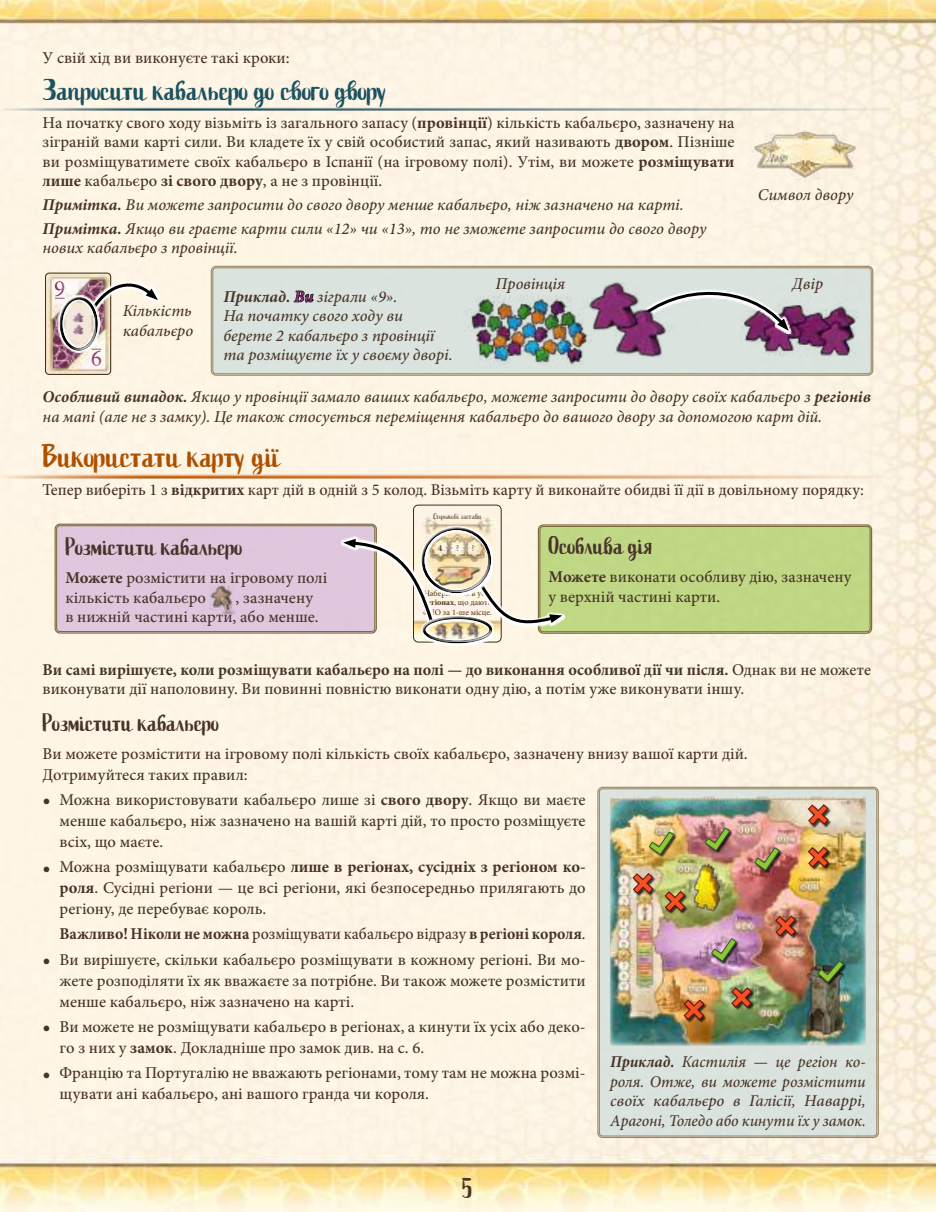
<style>
.page{position:relative;width:936px;height:1212px;background:#fff}
.page>*{position:absolute;margin:0;border:0;box-sizing:border-box;transform-origin:0 0}
.t1{font:33px "Active UA";color:#ad5000}
.t2{font:30px "Active UA";color:#1a5260}
.t3{font:28.5px "Active UA";color:#473328}
.t4{font:25.5px "Active UA";color:#473328}
.t5{font:23.25px "Minion Pro";color:#862859}
.t6{font:500 16.5px/21px "Minion Pro";color:#473328}
.t7{font:italic 500 16.5px/19.5px "Minion Pro";color:#473328}
.t8{font:italic 500 16.5px/19.5px "Minion Pro";color:#473328;text-align:justify;scale:.96 1}
.t9{font:700 16.5px "Minion Pro";color:#473328;scale:.96 1}
.t10{font:600 9.15px "Minion Pro";color:#4c3419}
.t11{font:8.4px/9.4px "Minion Pro";color:#4c3419;text-align:justify}
.t12{font:8.4px "Active UA";color:#543e26}
.s1{font-weight:700}
.s2{font-weight:700;color:#000}
.s3{font-size:21px}
.s4{font-weight:500}
</style>
<div class="page">
<img style="left:0;top:0;width:935px;height:1212px">
<hr style="left:0;top:933px;width:1px;height:39px;background:#595959">
<div style="left:212px;top:267px;width:660px;height:108px;background:#dbe3de;border-radius:4px"></div>
<div style="left:211px;top:266px;width:662px;height:110px;border:1px solid #77623a;border-radius:5px"></div>
<div style="left:212px;top:268px;width:659px;height:106px;border:1px solid #77623a;border-radius:3px"></div>
<img style="left:744px;top:301px;width:114px;height:55px">
<svg style="left:744px;top:301px;width:47px;height:33px"></svg>
<svg style="left:680px;top:290px;width:108px;height:41px"></svg>
<img style="left:615px;top:293px;width:65px;height:64px">
<img style="left:572px;top:264px;width:79px;height:76px">
<img style="left:465px;top:284px;width:126px;height:84px">
<img style="left:747px;top:121px;width:115px;height:59px">
<svg style="left:45px;top:266px;width:119px;height:108px;background:#e4d6c9"></svg>
<svg style="left:58px;top:295px;width:38px;height:54px"></svg>
<div style="left:61px;top:299px;width:39px;height:53px;background:#000;opacity:.8"></div>
<div style="left:598px;top:788px;width:279px;height:349px;background:#dae3dd;border-radius:4px"></div>
<div style="left:597px;top:787px;width:281px;height:351px;border:1px solid #77623a;border-radius:5px"></div>
<div style="left:599px;top:788px;width:277px;height:348px;border:1px solid #77623a;border-radius:3px"></div>
<img style="left:610px;top:796px;width:256px;height:250px">
<img style="left:800px;top:959px;width:48px;height:83px">
<div style="left:705px;top:828px;width:27px;height:26px;background:#000;opacity:.75"></div>
<svg style="left:703px;top:827px;width:28px;height:25px"></svg>
<div style="left:754px;top:847px;width:28px;height:26px;background:#000;opacity:.75"></div>
<svg style="left:753px;top:846px;width:27px;height:25px"></svg>
<div style="left:649px;top:832px;width:28px;height:25px;background:#000;opacity:.75"></div>
<svg style="left:648px;top:831px;width:27px;height:25px"></svg>
<div style="left:808px;top:847px;width:23px;height:23px;background:#000;opacity:.75"></div>
<svg style="left:807px;top:846px;width:22px;height:22px"></svg>
<div style="left:775px;top:915px;width:24px;height:24px;background:#000;opacity:.75"></div>
<svg style="left:774px;top:915px;width:22px;height:22px"></svg>
<div style="left:731px;top:987px;width:23px;height:24px;background:#000;opacity:.75"></div>
<svg style="left:730px;top:986px;width:22px;height:23px"></svg>
<div style="left:711px;top:938px;width:28px;height:26px;background:#000;opacity:.75"></div>
<svg style="left:710px;top:937px;width:27px;height:25px"></svg>
<div style="left:683px;top:1000px;width:23px;height:23px;background:#000;opacity:.75"></div>
<svg style="left:682px;top:999px;width:23px;height:22px"></svg>
<div style="left:818px;top:961px;width:28px;height:24px;background:#000;opacity:.75"></div>
<svg style="left:816px;top:959px;width:28px;height:24px"></svg>
<div style="left:808px;top:804px;width:23px;height:24px;background:#000;opacity:.75"></div>
<svg style="left:807px;top:803px;width:22px;height:23px"></svg>
<div style="left:632px;top:873px;width:24px;height:24px;background:#000;opacity:.75"></div>
<svg style="left:631px;top:872px;width:23px;height:22px"></svg>
<div style="left:685px;top:856px;width:42px;height:62px;background:#fff;opacity:.75"></div>
<img style="left:682px;top:862px;width:49px;height:49px">
<div style="left:56px;top:525px;width:320px;height:107px;background:#dfc7dd;border-radius:4px"></div>
<img style="left:210px;top:586px;width:25px;height:27px">
<div style="left:55px;top:524px;width:322px;height:110px;border:1px solid #77673b;border-radius:5px"></div>
<div style="left:56px;top:525px;width:319px;height:107px;border:1px solid #77673b;border-radius:3px"></div>
<div style="left:539px;top:525px;width:332px;height:108px;background:#c0d784;border-radius:4px"></div>
<div style="left:538px;top:524px;width:334px;height:110px;border:1px solid #77673b;border-radius:5px"></div>
<div style="left:539px;top:526px;width:331px;height:106px;border:1px solid #77673b;border-radius:3px"></div>
<img style="left:413px;top:505px;width:88px;height:22px">
<div style="left:413px;top:505px;width:88px;height:137px;border:1px solid #3b2e11;border-radius:5px"></div>
<div style="left:420px;top:614px;width:74px;height:31px;background:#fef5e4"></div>
<div style="left:422px;top:617px;width:72px;height:27px;background:#000;opacity:.8"></div>
<svg style="left:327px;top:527px;width:239px;height:116px"></svg>
<svg style="left:419px;top:525px;width:71px;height:67px"></svg>
<div style="left:423px;top:528px;width:70px;height:66px;background:#000;opacity:.8"></div>
<div style="left:664px;top:891px;width:24px;height:24px;background:#000;opacity:.75"></div>
<svg style="left:663px;top:890px;width:23px;height:22px"></svg>
<div style="left:0;top:472px;width:935px;height:6px;background:#fef5e5"></div>
<div style="left:0;top:474px;width:935px;height:5px;background:#000;opacity:.8"></div>
<div style="left:0;top:105px;width:935px;height:6px;background:#fdf4e5"></div>
<hr style="left:0;top:107px;width:935px;height:4px;background:#000;opacity:.8">
<p class="t6" style="left:43px;top:47px;width:249px">У свій хід ви виконуєте такі кроки:</p>
<h2 class="t2" style="left:43px;top:72px;width:345px">Запросити кабальєро до свого двору</h2>
<p class="t6" style="left:43px;top:113px;width:693px;line-height:19.5px;text-align:justify">На початку свого ходу візьміть із загального запасу (<span class="s1">провінції</span>) кількість кабальєро, зазначену на зіграній вами карті сили. Ви кладете їх у свій особистий запас, який називають <span class="s1">двором</span>. Пізніше ви розміщуватимете своїх кабальєро в Іспанії (на ігровому полі). Утім, ви можете <span class="s1">розміщувати лише</span> кабальєро <span class="s1">зі свого двору</span>, а не з провінції.</p>
<p class="t7" style="left:43px;top:193px;width:665px;line-height:23.7px"><span class="s1">Примітка.</span> Ви можете запросити до свого двору менше кабальєро, ніж зазначено на карті.<br><span class="s1">Примітка.</span> Якщо ви граєте карти сили «12» чи «13», то не зможете запросити до свого двору</p>
<p class="t7" style="left:43px;top:238px;width:197px">нових кабальєро з провінції.</p>
<p class="t7" style="left:757px;top:185px;width:97px">Символ двору</p>
<h3 class="t5" style="left:54px;top:273px;width:13px">9</h3>
<h3 class="t5" style="left:102px;top:374px;width:13px;rotate:-180deg">9</h3>
<p class="t7" style="left:123px;top:301px;width:72px">Кількість кабальєро</p>
<p class="t7" style="left:223px;top:287px;width:231px"><span class="s1">Приклад.</span> <span class="s2">Ви</span> зіграли «9».<br>На початку свого ходу ви берете 2 кабальєро з провінції та розміщуєте їх у своєму дворі.</p>
<p class="t7" style="left:495px;top:274px;width:71px">Провінція</p>
<p class="t7" style="left:792px;top:274px;width:32px">Двір</p>
<p class="t7" style="left:43px;top:387px;width:830px"><span class="s1">Особливий випадок.</span> Якщо у провінції замало ваших кабальєро, можете запросити до двору своїх кабальєро з <span class="s1">регіонів </span>на мапі (але не з замку). Це також стосується переміщення кабальєро до вашого двору за допомогою карт дій.</p>
<h1 class="t1" style="left:43px;top:437px;width:238px">Використати карту дії</h1>
<p class="t6" style="left:43px;top:479px;width:823px">Тепер виберіть 1 з <span class="s1">відкритих</span> карт дій в одній з 5 колод. Візьміть карту й виконайте обидві її дії в довільному порядку:</p>
<h3 class="t4" style="left:65px;top:532px;width:178px">Розмістити кабальєро</h3>
<p class="t6" style="left:65px;top:568px;width:263px;line-height:19.5px"><span class="s1">Можете</span> розмістити на ігровому полі кількість кабальєро</p>
<p class="t6" style="left:65px;top:587px;width:255px;line-height:19.5px;text-indent:170px">, зазначену в нижній частині карти, або менше.</p>
<p class="t12" style="left:433px;top:511px;width:50px">Сторожові застаtи</p>
<p class="t10" style="left:438px;top:542px;width:6px">4</p>
<p class="t10" style="left:455px;top:542px;width:5px">?</p>
<p class="t10" style="left:472px;top:542px;width:5px">?</p>
<p class="t11" style="left:423px;top:588px;width:70px">Наберіть ПО в усіх <span class="s1">регіонах</span>, що дають 4 ПО за 1-ше місце.</p>
<h3 class="t4" style="left:548px;top:531px;width:105px">Особлиtа дія</h3>
<p class="t6" style="left:548px;top:567px;width:304px;line-height:19.5px"><span class="s1">Можете</span> виконати особливу дію, зазначену у верхній частині карти.</p>
<p class="t6" style="left:43px;top:660px;width:829px;line-height:19.5px"><span class="s1">Ви самі вирішуєте, коли розміщувати кабальєро на полі — до виконання особливої дії чи після.</span> Однак ви не можете виконувати дії наполовину. Ви повинні повністю виконати одну дію, а потім уже виконувати іншу.</p>
<h3 class="t4" style="left:43px;top:708px;width:178px">Розмістити кабальєро</h3>
<p class="t6" style="left:43px;top:743px;width:706px">Ви можете розмістити на ігровому полі кількість своїх кабальєро, зазначену внизу вашої карти дій.<br>Дотримуйтеся таких правил:</p>
<p class="t6" style="left:60px;top:789px;width:527px;text-align:justify;text-indent:-17px"><span class="s3">•</span> Можна використовувати кабальєро лише зі <span class="s1">свого двору</span>. Якщо ви маєте менше кабальєро, ніж зазначено на вашій карті дій, то просто розміщуєте всіх, що маєте.</p>
<p class="t6" style="left:60px;top:856px;width:527px;text-align:justify;text-indent:-17px"><span class="s3">•</span> Можна розміщувати кабальєро <span class="s1">лише в регіонах, сусідніх з регіоном ко&shy;роля</span>. Сусідні регіони — це всі регіони, які безпосередньо прилягають до регіону, де перебуває король.</p>
<p class="t9" style="left:60px;top:922px;width:549px">Важливо! Ніколи не можна <span class="s4">розміщувати кабальєро відразу</span> в регіоні короля<span class="s4">.</span></p>
<p class="t6" style="left:60px;top:949px;width:527px;text-align:justify;text-indent:-17px"><span class="s3">•</span> Ви вирішуєте, скільки кабальєро розміщувати в кожному регіоні. Ви мо&shy;жете розподіляти їх як вважаєте за потрібне. Ви також можете розмістити менше кабальєро, ніж зазначено на карті.</p>
<p class="t6" style="left:60px;top:1016px;width:527px;text-indent:-17px"><span class="s3">•</span> Ви можете не розміщувати кабальєро в регіонах, а кинути їх усіх або деко&shy;го з них у <span class="s1">замок</span>. Докладніше про замок див. на с. 6.</p>
<p class="t6" style="left:60px;top:1062px;width:527px;text-indent:-17px"><span class="s3">•</span> Францію та Португалію не вважають регіонами, тому там не можна розмі&shy;щувати ані кабальєро, ані вашого гранда чи короля.</p>
<p class="t8" style="left:610px;top:1052px;width:268px"><span class="s1">Приклад.</span> Кастилія — це регіон ко&shy;роля. Отже, ви можете розмістити своїх кабальєро в Галісії, Наваррі, Арагоні, Толедо або кинути їх у замок.</p>
<h3 class="t3" style="left:462px;top:1172px;width:12px">5</h3>
</div>
